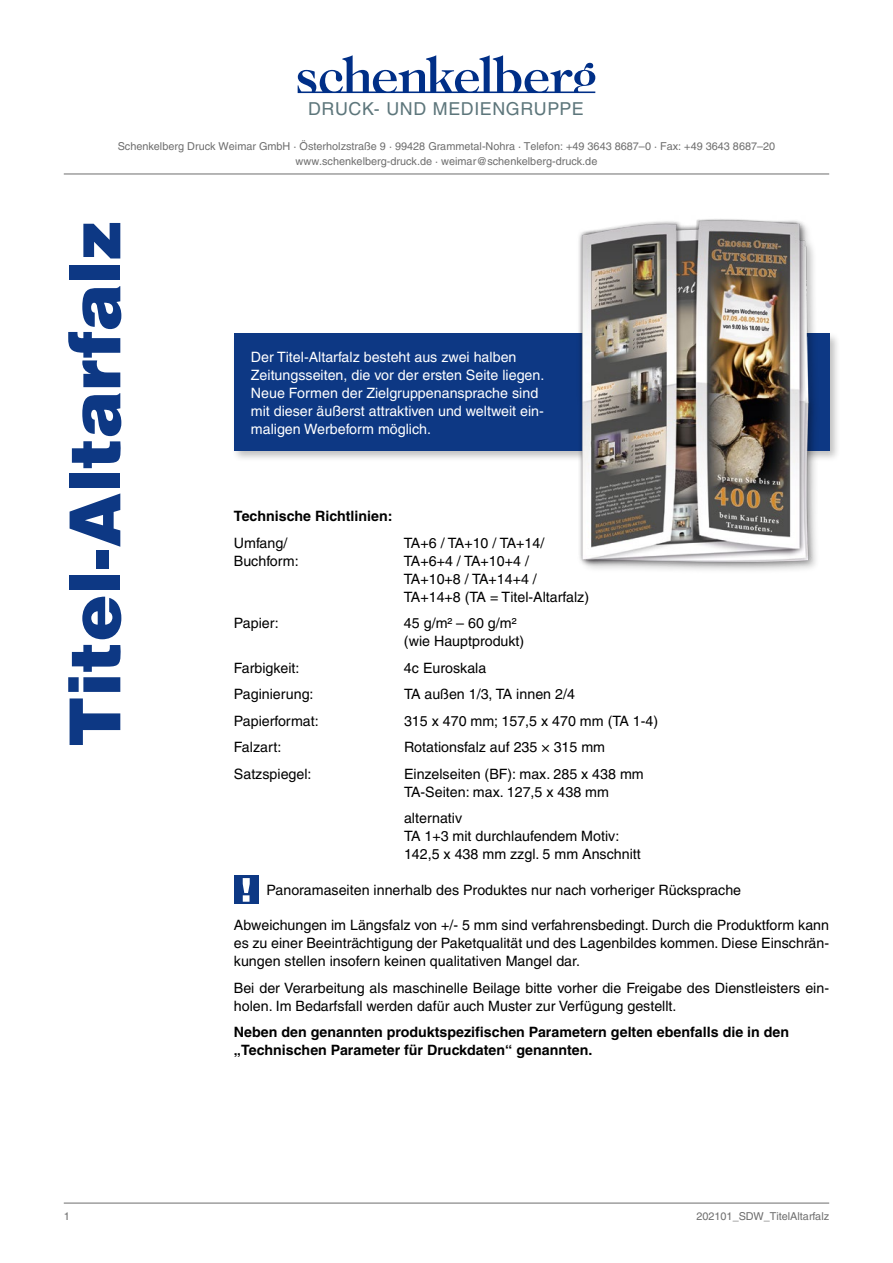
<style>
.page{position:relative;width:893px;height:1263px;background:#fff}
.page>*{position:absolute;margin:0;border:0;box-sizing:border-box;transform-origin:0 0}
.t1{font:900 70.5px "Helvetica LT";color:#0d3884}
.t2{font:17.85px "Helvetica LT";letter-spacing:.03em;color:#5d767b}
.t3{font:14.25px/18px "Helvetica LT";color:#000}
.t4{font:14.25px/18px "Helvetica LT";color:#fff}
.t5{font:700 14.25px/18px "Helvetica LT";color:#000}
.t6{font:10.8px/15px "Helvetica LT";color:#6e6e6e;text-align:center}
</style>
<div class="page">
<hr style="left:64px;top:174px;width:765px;height:1px;background:#6e6e6e">
<svg style="left:298px;top:55px;width:297px;height:38px"></svg>
<hr style="left:64px;top:1203px;width:765px;height:1px;background:#6e6e6e">
<div style="left:234px;top:876px;width:25px;height:28px;background:#0d3884"></div>
<svg style="left:243px;top:878px;width:7px;height:24px"></svg>
<div style="left:231px;top:331px;width:610px;height:132px;background:#000;opacity:.25"></div>
<div style="left:234px;top:334px;width:595px;height:117px;background:#0d3884"></div>
<img style="left:555px;top:219px;width:286px;height:351px">
<p class="t2" style="left:308px;top:98px;width:277px">DRUCK- UND MEDIENGRUPPE</p>
<p class="t6" style="left:118px;top:138px;width:659px">Schenkelberg Druck Weimar GmbH · Österholzstraße 9 · 99428 Grammetal-Nohra · Telefon: +49 3643 8687–0 · Fax: +49 3643 8687–20 www.schenkelberg-druck.de · weimar@schenkelberg-druck.de</p>
<h1 class="t1" style="left:49px;top:747px;width:528px;rotate:-90deg">Titel-Altarfalz</h1>
<p class="t4" style="left:251px;top:348px;width:295px">Der Titel-Altarfalz besteht aus zwei halben Zeitungsseiten, die vor der ersten Seite liegen.<br>Neue Formen der Zielgruppenansprache sind mit dieser äußerst attraktiven und weltweit ein&shy;maligen Werbeform möglich.</p>
<p class="t5" style="left:234px;top:507px;width:160px">Technische Richtlinien:</p>
<p class="t3" style="left:234px;top:534px;width:55px">Umfang/</p>
<p class="t3" style="left:404px;top:534px;width:142px">TA+6 / TA+10 / TA+14/</p>
<p class="t3" style="left:234px;top:552px;width:66px">Buchform:</p>
<p class="t3" style="left:404px;top:552px;width:187px">TA+6+4 / TA+10+4 /<br>TA+10+8 / TA+14+4 /<br>TA+14+8 (TA = Titel-Altarfalz)</p>
<p class="t3" style="left:234px;top:614px;width:47px">Papier:</p>
<p class="t3" style="left:404px;top:614px;width:122px">45 g/m² – 60 g/m² (wie Hauptprodukt)</p>
<p class="t3" style="left:234px;top:659px;width:67px">Farbigkeit:</p>
<p class="t3" style="left:404px;top:659px;width:84px">4c Euroskala</p>
<p class="t3" style="left:234px;top:685px;width:81px">Paginierung:</p>
<p class="t3" style="left:404px;top:685px;width:172px">TA außen 1/3, TA innen 2/4</p>
<p class="t3" style="left:234px;top:712px;width:86px">Papierformat:</p>
<p class="t3" style="left:404px;top:712px;width:256px">315 x 470 mm; 157,5 x 470 mm (TA 1-4)</p>
<p class="t3" style="left:234px;top:738px;width:49px">Falzart:</p>
<p class="t3" style="left:404px;top:738px;width:203px">Rotationsfalz auf 235 × 315 mm</p>
<p class="t3" style="left:234px;top:765px;width:79px">Satzspiegel:</p>
<p class="t3" style="left:404px;top:765px;width:241px">Einzelseiten (BF): max. 285 x 438 mm<br>TA-Seiten: max. 127,5 x 438 mm</p>
<p class="t3" style="left:404px;top:809px;width:238px">alternativ<br>TA 1+3 mit durchlaufendem Motiv:<br>142,5 x 438 mm zzgl. 5 mm Anschnitt</p>
<p class="t3" style="left:267px;top:881px;width:476px">Panoramaseiten innerhalb des Produktes nur nach vorheriger Rücksprache</p>
<p class="t3" style="left:234px;top:916px;width:597px;text-align:justify">Abweichungen im Längsfalz von +/- 5 mm sind verfahrensbedingt. Durch die Produktform kann es zu einer Beeinträchtigung der Paketqualität und des Lagenbildes kommen. Diese Einschrän&shy;kungen stellen insofern keinen qualitativen Mangel dar.</p>
<p class="t3" style="left:234px;top:979px;width:595px">Bei der Verarbeitung als maschinelle Beilage bitte vorher die Freigabe des Dienstleisters ein&shy;holen. Im Bedarfsfall werden dafür auch Muster zur Verfügung gestellt.</p>
<p class="t5" style="left:234px;top:1023px;width:557px">Neben den genannten produktspezifischen Parametern gelten ebenfalls die in den „Technischen Parameter für Druckdaten“ genannten.</p>
<p class="t6" style="left:64px;top:1209px;width:8px">1</p>
<p class="t6" style="left:696px;top:1209px;width:134px">202101_SDW_TitelAltarfalz</p>
</div>
